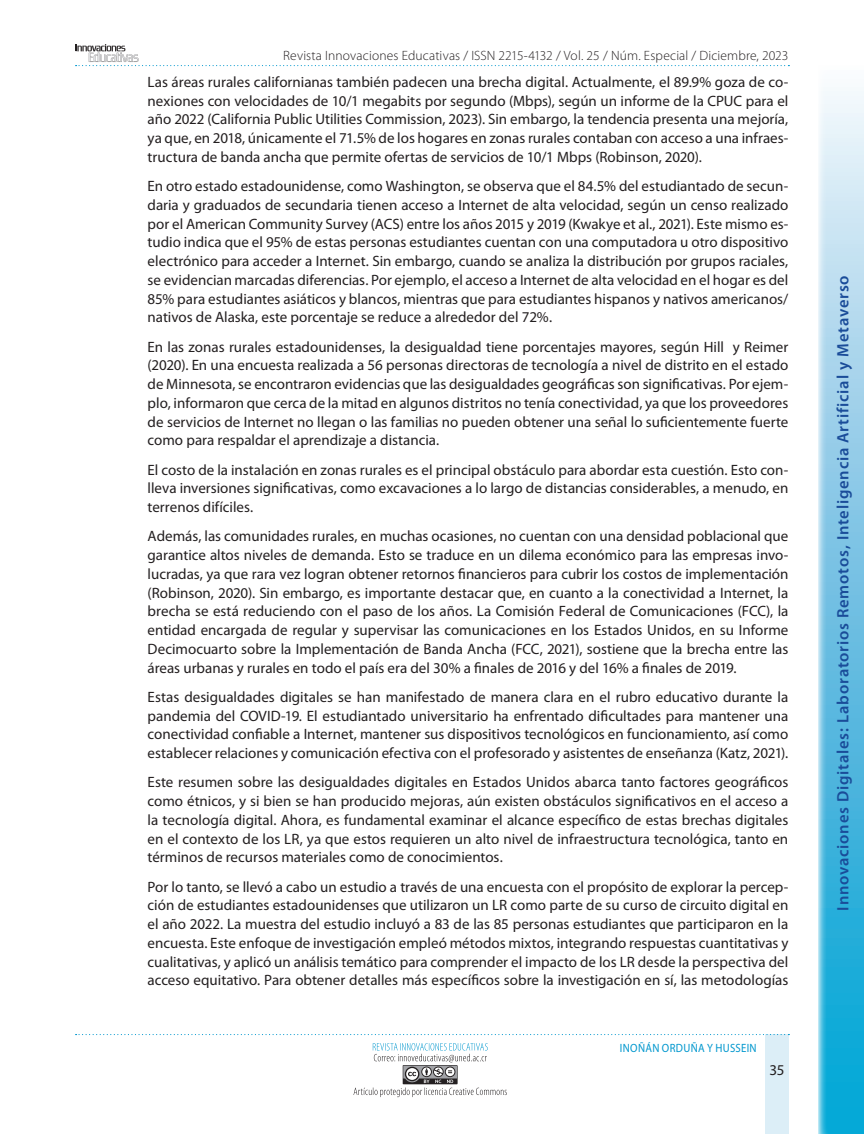
<style>
.page{position:relative;width:864px;height:1134px;background:#fff}
.page>*{position:absolute;margin:0;border:0;box-sizing:border-box;transform-origin:0 0}
.t1{font:600 16.5px "Myriad Pro";letter-spacing:.045em;color:#1a4c99}
.TEXTO_NORMAL{font:15px/18.8px "Myriad Pro";color:#231f20;text-align:justify}
.t2{font:300 13.5px "Myriad Pro";letter-spacing:.01em;color:#231f20}
.t3{font:12px "Myriad Pro";letter-spacing:.03em;color:#0097ce;scale:.9 1}
</style>
<div class="page">
<svg style="left:76px;top:44px;width:713px;height:22px"></svg>
<div style="left:765px;top:1034px;width:23px;height:100px;background:#dceef7"></div>
<svg style="left:76px;top:1034px;width:713px;height:1px"></svg>
<svg style="left:354px;top:1043px;width:153px;height:54px"></svg>
<svg style="left:818px;top:91px;width:46px;height:1043px;background:#79c7e6"></svg>
<p class="t2" style="left:283px;top:48px;width:507px">Revista Innovaciones Educativas / ISSN 2215-4132 / Vol. 25 / Núm. Especial / Diciembre, 2023</p>
<p class="TEXTO_NORMAL" style="left:148px;top:73px;width:642px">Las áreas rurales californianas también padecen una brecha digital. Actualmente, el 89.9% goza de co&shy;nexiones con velocidades de 10/1 megabits por segundo (Mbps), según un informe de la CPUC para el año 2022 (California Public Utilities Commission, 2023). Sin embargo, la tendencia presenta una mejoría, ya que, en 2018, únicamente el 71.5% de los hogares en zonas rurales contaban con acceso a una infraes&shy;tructura de banda ancha que permite ofertas de servicios de 10/1 Mbps (Robinson, 2020).</p>
<p class="TEXTO_NORMAL" style="left:148px;top:177px;width:642px">En otro estado estadounidense, como Washington, se observa que el 84.5% del estudiantado de secun&shy;daria y graduados de secundaria tienen acceso a Internet de alta velocidad, según un censo realizado por el American Community Survey (ACS) entre los años 2015 y 2019 (Kwakye et al., 2021). Este mismo es&shy;tudio indica que el 95% de estas personas estudiantes cuentan con una computadora u otro dispositivo electrónico para acceder a Internet. Sin embargo, cuando se analiza la distribución por grupos raciales, se evidencian marcadas diferencias. Por ejemplo, el acceso a Internet de alta velocidad en el hogar es del 85% para estudiantes asiáticos y blancos, mientras que para estudiantes hispanos y nativos americanos/ nativos de Alaska, este porcentaje se reduce a alrededor del 72%.</p>
<p class="TEXTO_NORMAL" style="left:148px;top:337px;width:642px">En las zonas rurales estadounidenses, la desigualdad tiene porcentajes mayores, según Hill y Reimer (2020). En una encuesta realizada a 56 personas directoras de tecnología a nivel de distrito en el estado de Minnesota, se encontraron evidencias que las desigualdades geográficas son significativas. Por ejem&shy;plo, informaron que cerca de la mitad en algunos distritos no tenía conectividad, ya que los proveedores de servicios de Internet no llegan o las familias no pueden obtener una señal lo suficientemente fuerte como para respaldar el aprendizaje a distancia.</p>
<p class="TEXTO_NORMAL" style="left:148px;top:460px;width:642px">El costo de la instalación en zonas rurales es el principal obstáculo para abordar esta cuestión. Esto con&shy;lleva inversiones significativas, como excavaciones a lo largo de distancias considerables, a menudo, en terrenos difíciles.</p>
<p class="TEXTO_NORMAL" style="left:148px;top:527px;width:642px">Además, las comunidades rurales, en muchas ocasiones, no cuentan con una densidad poblacional que garantice altos niveles de demanda. Esto se traduce en un dilema económico para las empresas invo&shy;lucradas, ya que rara vez logran obtener retornos financieros para cubrir los costos de implementación (Robinson, 2020). Sin embargo, es importante destacar que, en cuanto a la conectividad a Internet, la brecha se está reduciendo con el paso de los años. La Comisión Federal de Comunicaciones (FCC), la entidad encargada de regular y supervisar las comunicaciones en los Estados Unidos, en su Informe Decimocuarto sobre la Implementación de Banda Ancha (FCC, 2021), sostiene que la brecha entre las áreas urbanas y rurales en todo el país era del 30% a finales de 2016 y del 16% a finales de 2019.</p>
<p class="TEXTO_NORMAL" style="left:148px;top:688px;width:642px">Estas desigualdades digitales se han manifestado de manera clara en el rubro educativo durante la pandemia del COVID-19. El estudiantado universitario ha enfrentado dificultades para mantener una conectividad confiable a Internet, mantener sus dispositivos tecnológicos en funcionamiento, así como establecer relaciones y comunicación efectiva con el profesorado y asistentes de enseñanza (Katz, 2021).</p>
<p class="TEXTO_NORMAL" style="left:148px;top:773px;width:642px">Este resumen sobre las desigualdades digitales en Estados Unidos abarca tanto factores geográficos como étnicos, y si bien se han producido mejoras, aún existen obstáculos significativos en el acceso a la tecnología digital. Ahora, es fundamental examinar el alcance específico de estas brechas digitales en el contexto de los LR, ya que estos requieren un alto nivel de infraestructura tecnológica, tanto en términos de recursos materiales como de conocimientos.</p>
<p class="TEXTO_NORMAL" style="left:148px;top:877px;width:642px">Por lo tanto, se llevó a cabo un estudio a través de una encuesta con el propósito de explorar la percep&shy;ción de estudiantes estadounidenses que utilizaron un LR como parte de su curso de circuito digital en el año 2022. La muestra del estudio incluyó a 83 de las 85 personas estudiantes que participaron en la encuesta. Este enfoque de investigación empleó métodos mixtos, integrando respuestas cuantitativas y cualitativas, y aplicó un análisis temático para comprender el impacto de los LR desde la perspectiva del acceso equitativo. Para obtener detalles más específicos sobre la investigación en sí, las metodologías</p>
<p class="t3" style="left:620px;top:1041px;width:153px">INOÑÁN ORDUÑA Y HUSSEIN</p>
<p class="TEXTO_NORMAL" style="left:769px;top:1060px;width:16px">35</p>
<p class="t1" style="left:834px;top:911px;width:637px;rotate:-90deg">Innovaciones Digitales: Laboratorios Remotos, Inteligencia Artificial y Metaverso</p>
</div>
